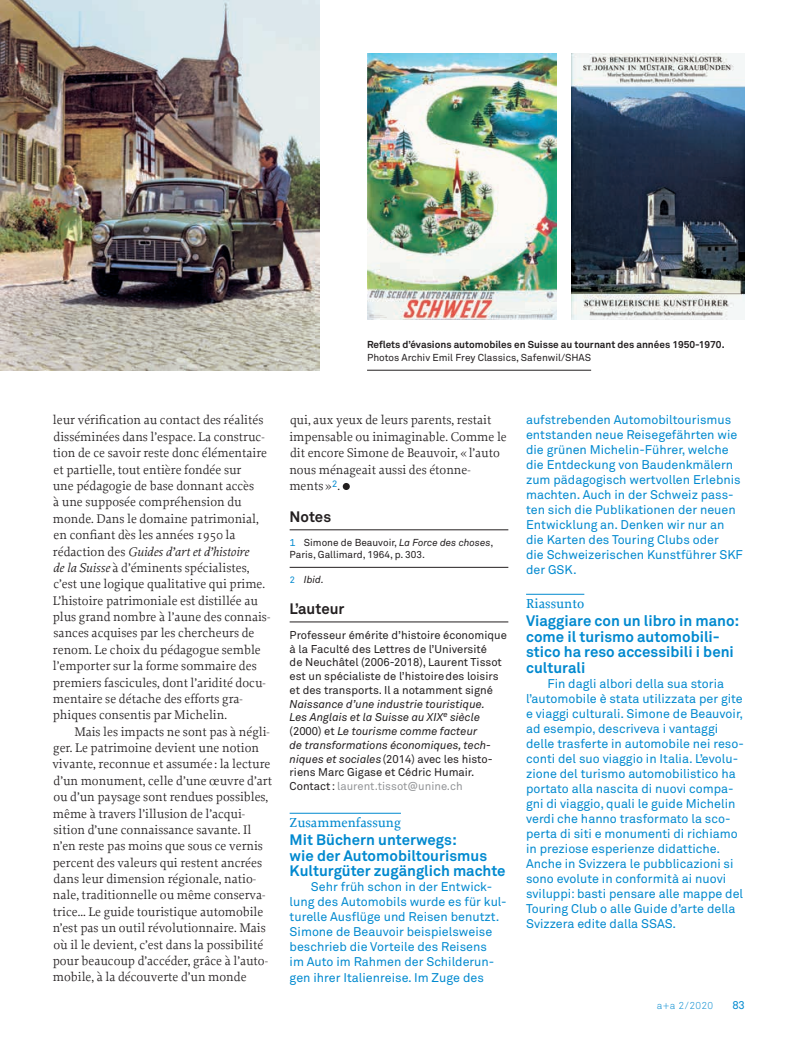
<style>
.page{position:relative;width:798px;height:1046px;background:#fff}
.page>*{position:absolute;margin:0;border:0;box-sizing:border-box;transform-origin:0 0}
.t1{font:700 15px/15.6px "Akkurat";color:#0089cf}
.t2{font:700 15px "Akkurat";color:#231f20}
.t3{font:500 13.75px "Proforma";color:#0089cf}
.t4{font:13.12px/16.4px "Proforma";color:#231f20}
.t5{font:12.5px/15px "Akkurat";color:#0089cf}
.t6{font:italic 11.25px/13.8px "Akkurat";color:#231f20}
.t7{font:11.25px/13.8px "Akkurat";color:#231f20}
.t8{font:11.25px "Akkurat";color:#0089cf}
.t9{font:10px/12.5px "Akkurat";color:#231f20}
.t10{font:700 10px "Akkurat";color:#231f20}
.t11{font:300 10px "Akkurat";color:#0089cf}
.t12{font:italic 10px "Akkurat";color:#231f20}
.s1{font-style:italic}
.s2{font-family:"Akkurat Mono";color:#0089cf}
.s3{font-family:"Akkurat Mono";font-style:normal;font-size:9.25px;color:#0089cf}
.s4{font-style:normal}
.s5{font-style:normal;color:#939598}
</style>
<div class="page">
<img style="left:0;top:0;width:319px;height:370px">
<img style="left:571px;top:53px;width:173px;height:267px">
<img style="left:368px;top:53px;width:188px;height:267px">
<hr style="left:289px;top:529px;width:219px;height:1px;background:#231f20">
<hr style="left:289px;top:567px;width:219px;height:1px;background:#231f20">
<hr style="left:289px;top:621px;width:219px;height:1px;background:#231f20">
<hr style="left:289px;top:812px;width:112px;height:1px;background:#0089cf">
<div style="left:342px;top:483px;width:7px;height:7px;background:#231f20;border-radius:50%"></div>
<hr style="left:526px;top:594px;width:58px;height:1px;background:#0089cf">
<hr style="left:367px;top:370px;width:224px;height:1px;background:#231f20">
<p class="t10" style="left:367px;top:338px;width:359px">Reflets d’évasions automobiles en Suisse au tournant des années 1950-1970.</p>
<p class="t9" style="left:367px;top:351px;width:225px">Photos Archiv Emil Frey Classics, Safenwil/SHAS</p>
<p class="t4" style="left:53px;top:412px;width:219px">leur vérification au contact des réalités disséminées dans l’espace. La construc&shy;tion de ce savoir reste donc élémentaire et partielle, tout entière fondée sur<br>une pédagogie de base donnant accès<br>à une supposée compréhension du monde. Dans le domaine patrimonial, en confiant dès les années 1950 la rédaction des <span class="s1">Guides d’art et d’histoire<br>de la Suisse</span> à d’éminents spécialistes, c’est une logique qualitative qui prime.<br>L’histoire patrimoniale est distillée au plus grand nombre à l’aune des connais&shy;sances acquises par les chercheurs de renom. Le choix du pédagogue semble l’emporter sur la forme sommaire des premiers fascicules, dont l’aridité docu&shy;mentaire se détache des efforts gra&shy;phiques consentis par Michelin.</p>
<p class="t4" style="left:52px;top:723px;width:221px;text-indent:22px">Mais les impacts ne sont pas à négli&shy;ger. Le patrimoine devient une notion vivante, reconnue et assumée : la lecture d’un monument, celle d’une œuvre d’art ou d’un paysage sont rendues possibles, même à travers l’illusion de l’acqui&shy;sition d’une connaissance savante. Il n’en reste pas moins que sous ce vernis percent des valeurs qui restent ancrées dans leur dimension régionale, natio&shy;nale, traditionnelle ou même conserva&shy;trice… Le guide touristique automobile n’est pas un outil révolutionnaire. Mais où il le devient, c’est dans la possibilité pour beaucoup d’accéder, grâce à l’auto&shy;mobile, à la découverte d’un monde</p>
<p class="t4" style="left:289px;top:412px;width:219px">qui, aux yeux de leurs parents, restait impensable ou inimaginable. Comme le dit encore Simone de Beauvoir, « l’auto nous ménageait aussi des étonne&shy;ments»<sup>2</sup>.</p>
<p class="t2" style="left:289px;top:507px;width:43px">Notes</p>
<p class="t9" style="left:289px;top:535px;width:205px"><span class="s2">1</span> Simone de Beauvoir, <span class="s1">La Force des choses</span>,<br>Paris, Gallimard, 1964, p. 303.</p>
<p class="t12" style="left:289px;top:573px;width:36px"><span class="s3">2</span> Ibid.</p>
<p class="t2" style="left:289px;top:599px;width:56px">L’auteur</p>
<p class="t7" style="left:289px;top:627px;width:219px">Professeur émérite d’histoire économique à la Faculté des Lettres de l’Université<br>de Neuchâtel (2006-2018), Laurent Tissot est un spécialiste de l’histoiredes loisirs et des transports. Il a notamment signé</p>
<p class="t6" style="left:289px;top:696px;width:204px">Naissance d’une industrie touristique.<br>Les Anglais et la Suisse au XIX<sup>e</sup> siècle <span class="s4">(2000) et</span> Le tourisme comme facteur de transformations économiques, tech&shy;niques et sociales<span class="s4">(2014) avec les histo&shy;riens Marc Gigase et Cédric Humair.<br>Contact:</span> <span class="s5">laurent.tissot@unine.ch</span></p>
<p class="t3" style="left:289px;top:813px;width:113px">Zusammenfassung</p>
<p class="t1" style="left:289px;top:831px;width:217px">Mit Büchern unterwegs:<br>wie der Automobiltourismus<br>Kulturgüter zugänglich machte</p>
<p class="t5" style="left:289px;top:879px;width:218px;text-indent:21px">Sehr früh schon in der Entwick&shy;lung des Automobils wurde es für kul&shy;turelle Ausflüge und Reisen benutzt.<br>Simone de Beauvoir beispielsweise beschrieb die Vorteile des Reisens<br>im Auto im Rahmen der Schilderun&shy;gen ihrer Italienreise. Im Zuge des</p>
<p class="t5" style="left:526px;top:412px;width:218px">aufstrebenden Automobiltourismus entstanden neue Reisegefährten wie die grünen Michelin-Führer, welche die Entdeckung von Baudenkmälern zum pädagogisch wertvollen Erlebnis machten. Auch in der Schweiz pass&shy;ten sich die Publikationen der neuen Entwicklung an. Denken wir nur an die Karten des Touring Clubs oder<br>die Schweizerischen Kunstführer SKF der GSK.</p>
<p class="t3" style="left:526px;top:595px;width:60px">Riassunto</p>
<p class="t1" style="left:526px;top:612px;width:215px">Viaggiare con un libro in mano: come il turismo automobili&shy;stico ha reso accessibili i beni culturali</p>
<p class="t5" style="left:526px;top:676px;width:219px;text-indent:21px">Fin dagli albori della sua storia l’automobile è stata utilizzata per gite e viaggi culturali. Simone de Beauvoir, ad esempio, descriveva i vantaggi delle trasferte in automobile nei reso&shy;conti del suo viaggio in Italia. L’evolu&shy;zione del turismo automobilistico ha portato alla nascita di nuovi compa&shy;gni di viaggio, quali le guide Michelin verdi che hanno trasformato la sco&shy;perta di siti e monumenti di richiamo in preziose esperienze didattiche.<br>Anche in Svizzera le pubblicazioni si sono evolute in conformità ai nuovi sviluppi: basti pensare alle mappe del Touring Club o alle Guide d’arte della Svizzera edite dalla SSAS.</p>
<p class="t11" style="left:656px;top:999px;width:58px">a+a 2/2020</p>
<p class="t8" style="left:732px;top:998px;width:14px">83</p>
</div>
